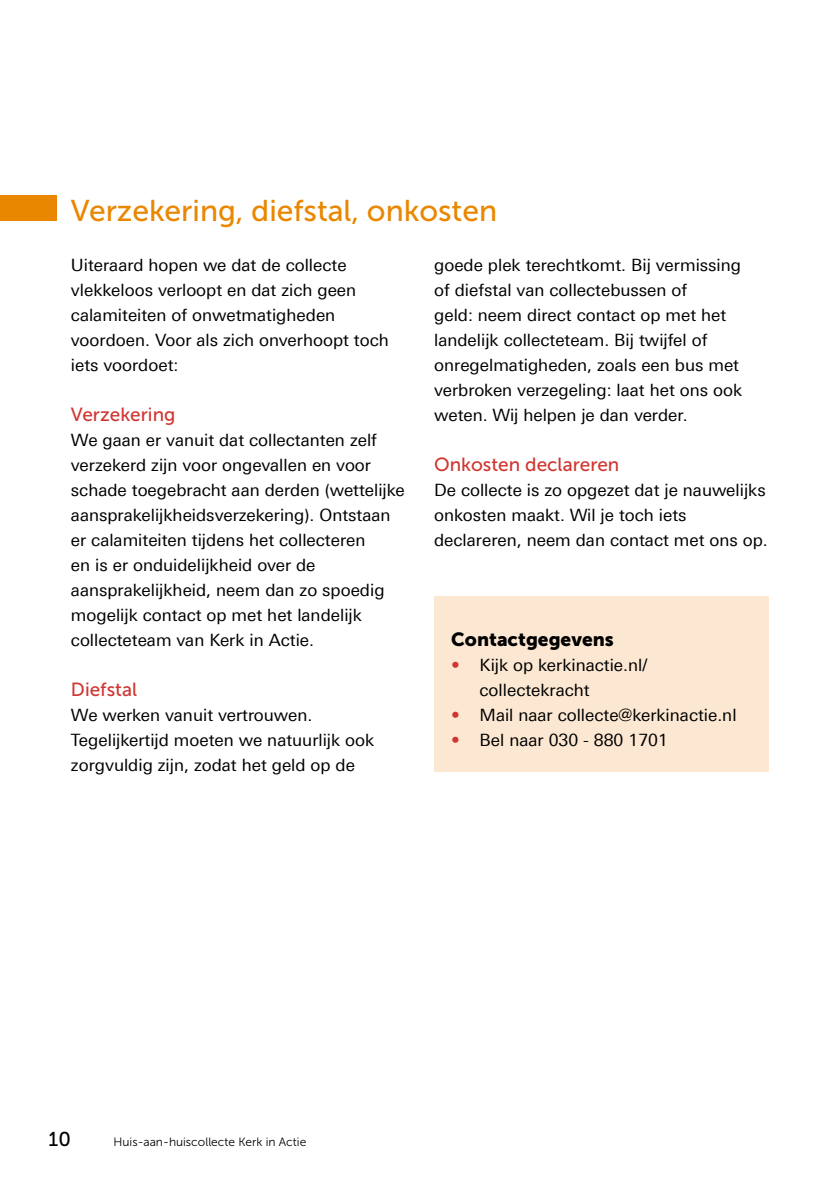
<style>
.page{position:relative;width:840px;height:1191px;background:#fff}
.page>*{position:absolute;margin:0;border:0;box-sizing:border-box;transform-origin:0 0}
.t1{font:30px "Museo Sans 500";color:#e98700}
.t2{font:20px "Museo Sans 500";color:#000}
.t3{font:19px "Museo Sans 500";color:#d03631}
.t4{font:19px "Museo Sans 900";color:#000}
.t5{font:17px/25px "Linotype Univers 430";color:#000}
.t6{font:12px "Museo Sans 300";color:#000}
.s1{color:#d03631}
</style>
<div class="page">
<div style="left:0;top:196px;width:57px;height:25px;background:#e98700"></div>
<div style="left:434px;top:596px;width:334px;height:175px;background:#fce8d2"></div>
<h1 class="t1" style="left:71px;top:194px;width:427px">Verzekering, diefstal, onkosten</h1>
<p class="t5" style="left:71px;top:252px;width:319px">Uiteraard hopen we dat de collecte vlekkeloos verloopt en dat zich geen calamiteiten of onwetmatigheden voordoen. Voor als zich onverhoopt toch iets voordoet:</p>
<p class="t3" style="left:71px;top:404px;width:106px">Verzekering</p>
<p class="t5" style="left:71px;top:427px;width:335px">We gaan er vanuit dat collectanten zelf verzekerd zijn voor ongevallen en voor schade toegebracht aan derden (wettelijke aansprakelijkheidsverzekering). Ontstaan er calamiteiten tijdens het collecteren<br>en is er onduidelijkheid over de aansprakelijkheid, neem dan zo spoedig mogelijk contact op met het landelijk collecteteam van Kerk in Actie.</p>
<p class="t3" style="left:71px;top:679px;width:68px">Diefstal</p>
<p class="t5" style="left:71px;top:702px;width:305px">We werken vanuit vertrouwen.<br>Tegelijkertijd moeten we natuurlijk ook zorgvuldig zijn, zodat het geld op de</p>
<p class="t5" style="left:434px;top:252px;width:309px">goede plek terechtkomt. Bij vermissing of diefstal van collectebussen of<br>geld: neem direct contact op met het landelijk collecteteam. Bij twijfel of onregelmatigheden, zoals een bus met verbroken verzegeling: laat het ons ook weten. Wij helpen je dan verder.</p>
<p class="t3" style="left:434px;top:454px;width:187px">Onkosten declareren</p>
<p class="t5" style="left:434px;top:477px;width:335px">De collecte is zo opgezet dat je nauwelijks onkosten maakt. Wil je toch iets declareren, neem dan contact met ons op.</p>
<p class="t4" style="left:451px;top:628px;width:164px">Contactgegevens</p>
<p class="t5" style="left:479px;top:652px;width:169px;text-indent:-28px"><span class="s1">•</span> Kijk op kerkinactie.nl/ collectekracht</p>
<p class="t5" style="left:451px;top:702px;width:287px"><span class="s1">•</span> Mail naar collecte@kerkinactie.nl</p>
<p class="t5" style="left:451px;top:727px;width:218px"><span class="s1">•</span> Bel naar 030 - 880 1701</p>
<p class="t2" style="left:49px;top:1128px;width:24px">10</p>
<p class="t6" style="left:113px;top:1135px;width:194px">Huis-aan-huiscollecte Kerk in Actie</p>
</div>
